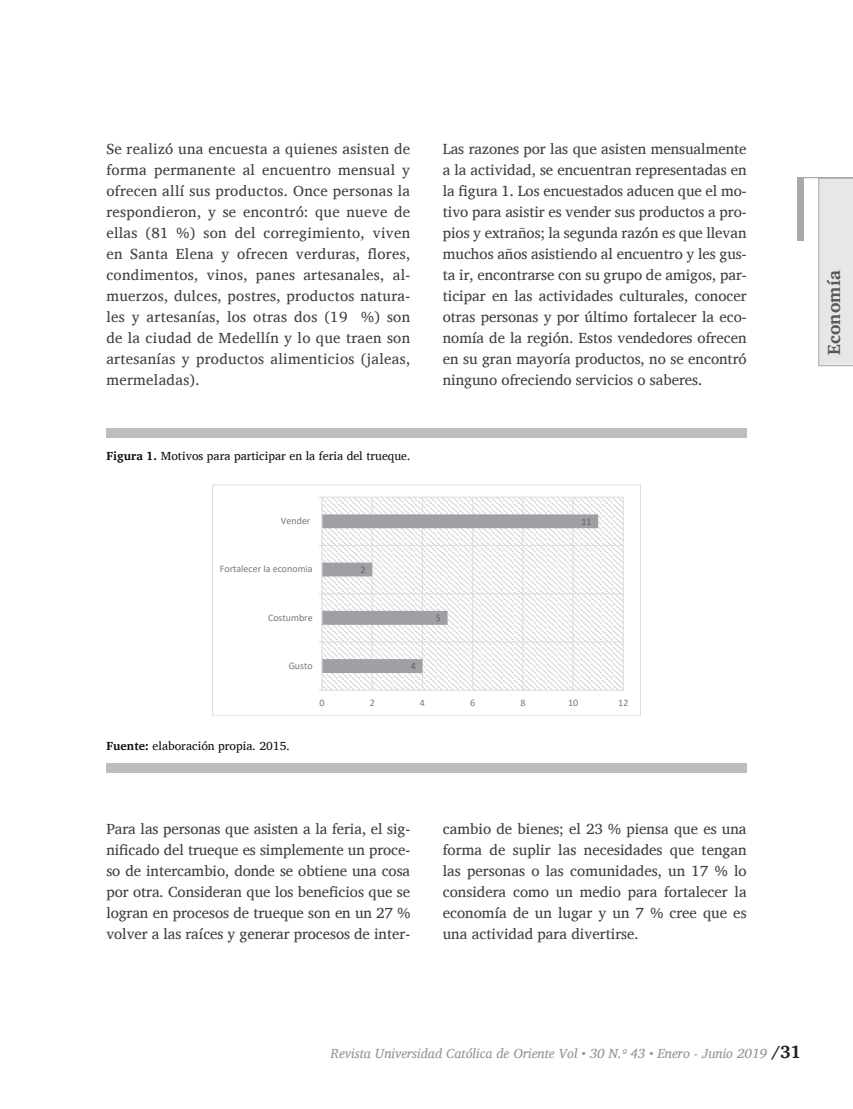
<style>
.page{position:relative;width:853px;height:1109px;background:#fff}
.page>*{position:absolute;margin:0;border:0;box-sizing:border-box;transform-origin:0 0}
.t1{font:700 18px "Charis SIL";color:#57585a}
.t2{font:15px/21px "Charis SIL";color:#3e3e3f;text-align:justify}
.t3{font:italic 13.5px "Charis SIL";color:#939598}
.t4{font:12px "Charis SIL";color:#0b0e11}
.t5{font:9.9px "Calibri";color:#76787b}
.t6{font:9.9px "Calibri";color:#636366}
.s1{font-weight:700}
.s2{font-weight:700;font-style:normal;font-size:18px;color:#231f20}
</style>
<div class="page">
<div style="left:106px;top:428px;width:640px;height:9px;background:#bcbdc0"></div>
<div style="left:106px;top:764px;width:640px;height:9px;background:#bcbdc0"></div>
<svg style="left:322px;top:498px;width:301px;height:192px"></svg>
<hr style="left:372px;top:497px;width:1px;height:193px;background:#dcdddf">
<hr style="left:422px;top:497px;width:1px;height:193px;background:#dcdddf">
<hr style="left:472px;top:497px;width:1px;height:193px;background:#dcdddf">
<hr style="left:522px;top:497px;width:1px;height:193px;background:#dcdddf">
<hr style="left:572px;top:497px;width:1px;height:193px;background:#dcdddf">
<hr style="left:623px;top:497px;width:1px;height:193px;background:#dcdddf">
<hr style="left:322px;top:690px;width:301px;height:1px;background:#dcdddf">
<hr style="left:322px;top:642px;width:301px;height:1px;background:#dcdddf">
<hr style="left:322px;top:593px;width:301px;height:1px;background:#dcdddf">
<hr style="left:322px;top:545px;width:301px;height:1px;background:#dcdddf">
<hr style="left:322px;top:497px;width:301px;height:1px;background:#dcdddf">
<svg style="left:322px;top:514px;width:276px;height:159px"></svg>
<hr style="left:321px;top:497px;width:1px;height:193px;background:#dcdddf">
<div style="left:212px;top:485px;width:428px;height:231px;border:1px solid #dcdddf"></div>
<div style="left:818px;top:178px;width:35px;height:188px;background:#e6e7e9"></div>
<div style="left:797px;top:177px;width:6px;height:64px;background:#a8a9ad"></div>
<hr style="left:797px;top:177px;width:56px;height:1px;background:#a8a9ad">
<p class="t2" style="left:106px;top:138px;width:305px">Se realizó una encuesta a quienes asisten de forma permanente al encuentro mensual y ofrecen allí sus productos. Once personas la respondieron, y se encontró: que nueve de ellas (81 %) son del corregimiento, viven en Santa Elena y ofrecen verduras, flores, condimentos, vinos, panes artesanales, al&shy;muerzos, dulces, postres, productos natura&shy;les y artesanías, los otras dos (19 %) son de la ciudad de Medellín y lo que traen son artesanías y productos alimenticios (jaleas, mermeladas).</p>
<p class="t2" style="left:443px;top:138px;width:305px">Las razones por las que asisten mensualmente a la actividad, se encuentran representadas en la figura 1. Los encuestados aducen que el mo&shy;tivo para asistir es vender sus productos a pro&shy;pios y extraños; la segunda razón es que llevan muchos años asistiendo al encuentro y les gus&shy;ta ir, encontrarse con su grupo de amigos, par&shy;ticipar en las actividades culturales, conocer otras personas y por último fortalecer la eco&shy;nomía de la región. Estos vendedores ofrecen en su gran mayoría productos, no se encontró ninguno ofreciendo servicios o saberes.</p>
<p class="t4" style="left:106px;top:449px;width:306px"><span class="s1">Figura 1.</span> Motivos para participar en la feria del trueque.</p>
<p class="t5" style="left:281px;top:514px;width:31px">Vender</p>
<p class="t5" style="left:220px;top:562px;width:94px">Fortalecer la economia</p>
<p class="t6" style="left:360px;top:563px;width:7px">2</p>
<p class="t5" style="left:268px;top:610px;width:46px">Costumbre</p>
<p class="t6" style="left:436px;top:611px;width:7px">5</p>
<p class="t5" style="left:289px;top:659px;width:25px">Gusto</p>
<p class="t6" style="left:411px;top:659px;width:7px">4</p>
<p class="t6" style="left:581px;top:514px;width:12px">11</p>
<p class="t4" style="left:106px;top:739px;width:185px"><span class="s1">Fuente:</span> elaboración propia. 2015.</p>
<p class="t5" style="left:319px;top:696px;width:7px">0</p>
<p class="t5" style="left:369px;top:696px;width:7px">2</p>
<p class="t5" style="left:420px;top:696px;width:7px">4</p>
<p class="t5" style="left:470px;top:696px;width:7px">6</p>
<p class="t5" style="left:520px;top:696px;width:7px">8</p>
<p class="t5" style="left:568px;top:696px;width:12px">10</p>
<p class="t5" style="left:618px;top:696px;width:12px">12</p>
<p class="t2" style="left:106px;top:818px;width:305px">Para las personas que asisten a la feria, el sig&shy;nificado del trueque es simplemente un proce&shy;so de intercambio, donde se obtiene una cosa por otra. Consideran que los beneficios que se logran en procesos de trueque son en un 27 % volver a las raíces y generar procesos de inter-</p>
<p class="t2" style="left:443px;top:818px;width:305px">cambio de bienes; el 23 % piensa que es una forma de suplir las necesidades que tengan las personas o las comunidades, un 17 % lo considera como un medio para fortalecer la economía de un lugar y un 7 % cree que es una actividad para divertirse.</p>
<p class="t1" style="left:823px;top:355px;width:86px;rotate:-90deg">Economía</p>
<p class="t3" style="left:330px;top:1045px;width:472px">Revista Universidad Católica de Oriente Vol <span class="s1">•</span> 30 N.º 43 <span class="s1">•</span> Enero - Junio 2019 <span class="s2">/31</span></p>
</div>
